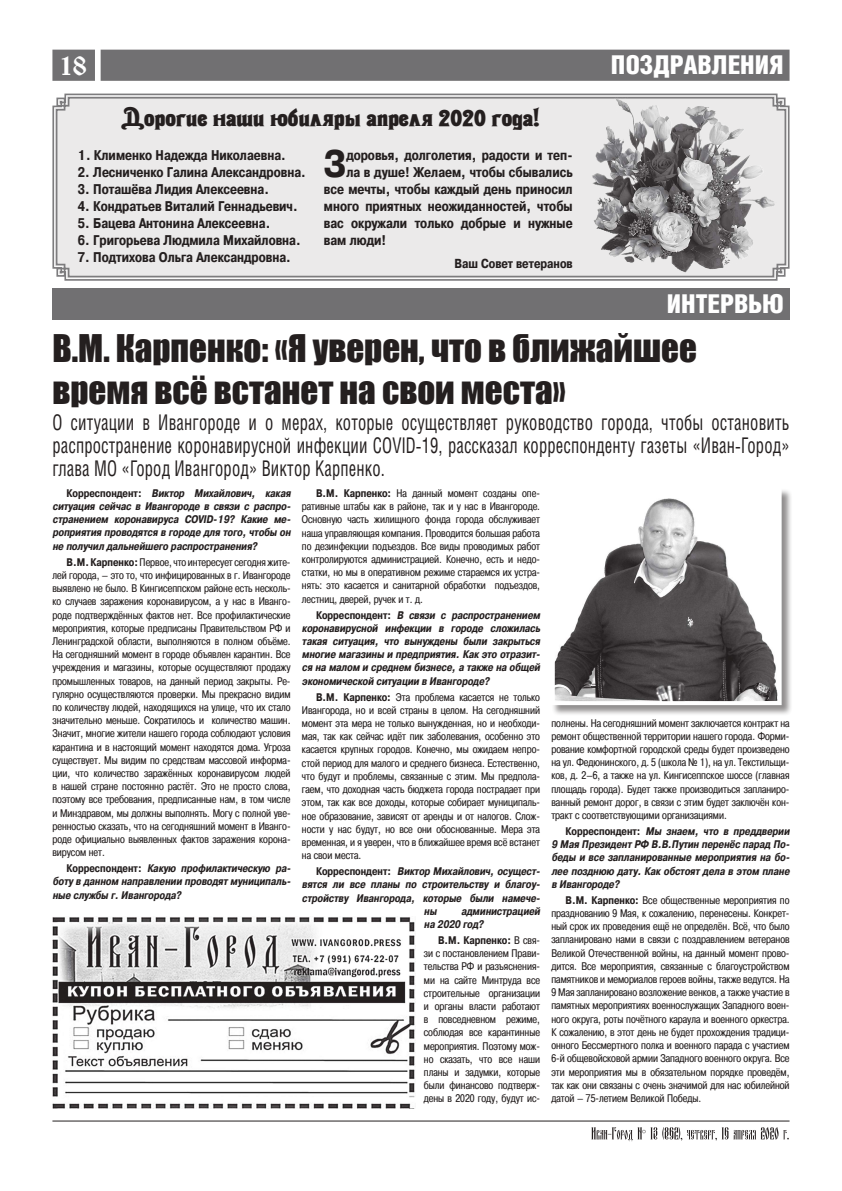
<style>
.page{position:relative;width:842px;height:1191px;background:#fff}
.page>*{position:absolute;margin:0;border:0;box-sizing:border-box;transform-origin:0 0}
.t1{font:700 38.3px "Pragmatica Cond C";color:#241f1f}
.t2{font:35px/42px "Impact";color:#241f1f}
.t3{font:28px "Cyrillic Old";color:#fff}
.t4{font:900 26px "Helios Cond";color:#fff}
.t5{font:21.6px/23px "Helios";letter-spacing:.01em;color:#241f1f;text-align:justify;scale:.79 1}
.t6{font:18px "Topaz";color:#241f1f;scale:1.2 1}
.t7{font:700 14px "Pragmatica Cond C";color:#241f1f}
.t8{font:700 13px "Pragmatica Cond C";color:#241f1f}
.t9{font:11px/13.2px "Pragmatica Cond C";color:#241f1f;text-align:justify}
.t10{font:italic 700 11px/13.2px "Pragmatica Cond C";color:#241f1f;text-align:justify}
.s1{font-style:normal}
.s2{font-weight:700}
</style>
<div class="page">
<div style="left:52px;top:50px;width:737px;height:31px;background:#717072"></div>
<hr style="left:52px;top:1120px;width:737px;height:1px;background:#241f1f">
<svg style="left:591px;top:1127px;width:198px;height:14px"></svg>
<svg style="left:52px;top:93px;width:726px;height:188px"></svg>
<div style="left:55px;top:96px;width:731px;height:182px;background:#ebeaea"></div>
<img style="left:575px;top:98px;width:215px;height:180px">
<div style="left:52px;top:288px;width:737px;height:32px;background:#717072"></div>
<img style="left:52px;top:917px;width:363px;height:191px">
<div style="left:551px;top:488px;width:246px;height:232px;background:#241f1f;opacity:.5"></div>
<img style="left:556px;top:493px;width:221px;height:207px">
<div style="left:551px;top:488px;width:231px;height:217px;border:4px solid #fff"></div>
<h3 class="t3" style="left:61px;top:51px;width:28px">18</h3>
<h3 class="t4" style="left:611px;top:51px;width:174px">поздравления</h3>
<h3 class="t6" style="left:122px;top:110px;width:350px">Дорогие наши юбиляры апреля 2020 года!</h3>
<p class="t7" style="left:78px;top:147px;width:209px">1. Клименко Надежда Николаевна.</p>
<p class="t7" style="left:78px;top:164px;width:229px">2. Лесниченко Галина Александровна.</p>
<p class="t7" style="left:78px;top:181px;width:193px">3. Поташёва Лидия Алексеевна.</p>
<p class="t7" style="left:78px;top:198px;width:221px">4. Кондратьев Виталий Геннадьевич.</p>
<p class="t7" style="left:78px;top:215px;width:194px">5. Бацева Антонина Алексеевна.</p>
<p class="t7" style="left:78px;top:232px;width:224px">6. Григорьева Людмила Михайловна.</p>
<p class="t7" style="left:78px;top:249px;width:214px">7. Подтихова Ольга Александровна.</p>
<h1 class="t1" style="left:324px;top:142px;width:24px">З</h1>
<p class="t7" style="left:346px;top:147px;width:228px">доровья, долголетия, радости и теп-</p>
<p class="t7" style="left:346px;top:164px;width:228px">ла в душе! Желаем, чтобы сбывались</p>
<p class="t7" style="left:324px;top:181px;width:250px">все мечты, чтобы каждый день приносил</p>
<p class="t7" style="left:324px;top:198px;width:250px">много приятных неожиданностей, чтобы</p>
<p class="t7" style="left:324px;top:215px;width:250px">вас окружали только добрые и нужные</p>
<p class="t7" style="left:324px;top:232px;width:64px">вам люди!</p>
<p class="t8" style="left:455px;top:256px;width:120px">Ваш Совет ветеранов</p>
<h3 class="t4" style="left:667px;top:289px;width:119px">интервью</h3>
<h2 class="t2" style="left:52px;top:326px;width:646px">В.М. Карпенко: «Я уверен, что в ближайшее время всё встанет на свои места»</h2>
<p class="t5" style="left:52px;top:410px;width:934px">О ситуации в Ивангороде и о мерах, которые осуществляет руководство города, чтобы остановить распространение коронавирусной инфекции COVID-19, рассказал корреспонденту газеты «Иван-Город» глава МО «Город Ивангород» Виктор Карпенко.</p>
<p class="t10" style="left:52px;top:486px;width:242px;text-indent:14px"><span class="s1">Ко р р е с п о н д е н т :</span> Виктор Михайлович, какая ситуация сейчас в Ивангороде в связи с распро&shy;странением коронавируса COVID-19? Какие ме&shy;роприятия проводятся в городе для того,чтобы он не получил дальнейшего распространения?</p>
<p class="t9" style="left:52px;top:555px;width:240px;text-indent:14px"><span class="s2">В.М. Карпенко:</span> Первое, что интересует сегодня жите&shy;лей города, – это то, что инфицированных в г. Ивангороде выявлено не было. В Кингисеппском районе есть несколь&shy;ко случаев заражения коронавирусом, а у нас в Иванго&shy;роде подтверждённых фактов нет. Все профилактические мероприятия, которые предписаны Правительством РФ и Ленинградской области, выполняются в полном объёме.<br>На сегодняшний момент в городе объявлен карантин. Все учреждения и магазины, которые осуществляют продажу промышленных товаров, на данный период закрыты. Ре&shy;гулярно осуществляются проверки. Мы прекрасно видим по количеству людей, находящихся на улице, что их стало значительно меньше. Сократилось и количество машин.<br>Значит, многие жители нашего города соблюдают условия карантина и в настоящий момент находятся дома. Угроза существует. Мы видим по средствам массовой информа&shy;ции, что количество заражённых коронавирусом людей в нашей стране постоянно растёт. Это не просто слова, поэтому все требования, предписанные нам, в том числе и Минздравом, мы должны выполнять. Могу с полной уве&shy;ренностью сказать, что на сегодняшний момент в Иванго&shy;роде официально выявленных фактов заражения корона&shy;вирусом нет.</p>
<p class="t10" style="left:52px;top:862px;width:242px;text-indent:14px"><span class="s1">Ко р р е с п о н д е н т :</span> Какую профилактическую ра&shy;боту в данном направлении проводят муниципаль&shy;ные службы г. Ивангорода?</p>
<p class="t9" style="left:302px;top:486px;width:240px;text-indent:14px"><span class="s2">В.М. Карпенко:</span> На данный момент созданы опе&shy;ративные штабы как в районе, так и у нас в Ивангороде.<br>Основную часть жилищного фонда города обслуживает наша управляющая компания. Проводится большая работа по дезинфекции подъездов. Все виды проводимых работ контролируются администрацией. Конечно, есть и недо&shy;статки, но мы в оперативном режиме стараемся их устра&shy;нять: это касается и санитарной обработки подъездов, лестниц, дверей, ручек и т. д.</p>
<p class="t10" style="left:302px;top:608px;width:242px;text-indent:14px"><span class="s1">Ко р р е с п о н д е н т :</span> В связи с распространением коронавирусной инфекции в городе сложилась такая ситуация, что вынуждены были закрыться многие магазины и предприятия. Как это отразит&shy;ся на малом и среднем бизнесе,а также на общей экономической ситуации в Ивангороде?</p>
<p class="t9" style="left:302px;top:690px;width:240px;text-indent:14px"><span class="s2">В.М. Карпенко:</span> Эта проблема касается не только Ивангорода, но и всей страны в целом. На сегодняшний момент эта мера не только вынужденная, но и необходи&shy;мая, так как сейчас идёт пик заболевания, особенно это касается крупных городов. Конечно, мы ожидаем непро&shy;стой период для малого и среднего бизнеса. Естественно, что будут и проблемы, связанные с этим. Мы предпола&shy;гаем, что доходная часть бюджета города пострадает при этом, так как все доходы, которые собирает муниципаль&shy;ное образование, зависят от аренды и от налогов. Слож&shy;ности у нас будут, но все они обоснованные. Мера эта временная, и я уверен, что в ближайшее время всё встанет на свои места.</p>
<p class="t10" style="left:316px;top:865px;width:224px"><span class="s1">Ко р р е с п о н д е н т :</span> Виктор Михайлович, осущест-</p>
<p class="t10" style="left:302px;top:878px;width:242px">вятся ли все планы по строительству и благоу -</p>
<p class="t10" style="left:302px;top:891px;width:242px">стройству Ивангорода, которые были намече-</p>
<p class="t10" style="left:424px;top:904px;width:16px">ны</p>
<p class="t10" style="left:424px;top:904px;width:120px;text-indent:37px">администрацией на 2020 год?</p>
<p class="t9" style="left:424px;top:933px;width:118px;text-indent:14px"><span class="s2">В.М. Карпенко:</span> В свя&shy;зи с постановлением Прави&shy;тельства РФ и разъяснения&shy;ми на сайте Минтруда все строительные организации и органы власти работают в повседневном режиме, соблюдая все карантинные мероприятия. Поэтому мож&shy;но сказать, что все наши планы и задумки, которые были финансово подтверж&shy;дены в 2020 году, будут ис-</p>
<p class="t9" style="left:551px;top:716px;width:240px">полнены. На сегодняшний момент заключается контракт на ремонт общественной территории нашего города. Форми&shy;рование комфортной городской среды будет произведено на ул. Федюнинского, д. 5 (школа № 1), на ул. Текстильщи&shy;ков, д. 2–6, а также на ул. Кингисеппское шоссе (главная площадь города). Будет также производиться запланиро&shy;ванный ремонт дорог, в связи с этим будет заключён кон&shy;тракт с соответствующими организациями.</p>
<p class="t10" style="left:551px;top:824px;width:242px;text-indent:14px"><span class="s1">Корреспондент:</span> Мы знаем, что в преддверии 9 Мая Президент РФ В.В.Путин перенёс парад По&shy;беды и все запланированные мероприятия на бо&shy;лее позднюю дату . Как обстоят дела в этом плане в Ивангороде?</p>
<p class="t9" style="left:551px;top:893px;width:240px;text-indent:14px"><span class="s2">В.М. Карпенко:</span> Все общественные мероприятия по празднованию 9 Мая, к сожалению, перенесены. Конкрет&shy;ный срок их проведения ещё не определён. Всё, что было запланировано нами в связи с поздравлением ветеранов Великой Отечественной войны, на данный момент прово&shy;дится. Все мероприятия, связанные с благоустройством памятников и мемориалов героев войны, также ведутся. На 9 Мая запланировано возложение венков, а также участие в памятных мероприятиях военнослужащих Западного воен&shy;ного округа, роты почётного караула и военного оркестра.<br>К сожалению, в этот день не будет прохождения традици&shy;онного Бессмертного полка и военного парада с участием 6-й общевойсковой армии Западного военного округа. Все эти мероприятия мы в обязательном порядке проведём, так как они связаны с очень значимой для нас юбилейной датой – 75-летием Великой Победы.</p>
</div>
